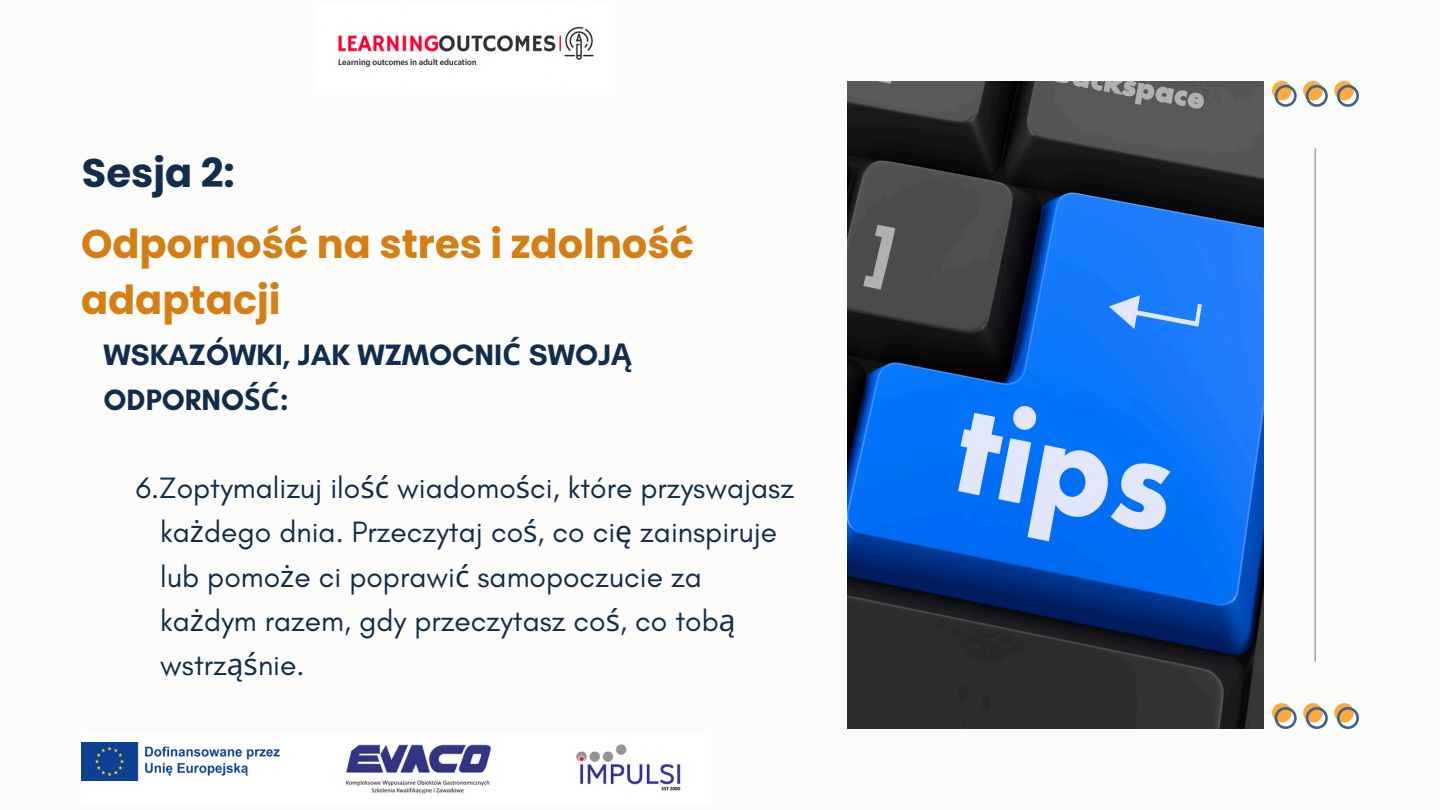
<style>
.page{position:relative;width:1440px;height:810px;background:#fcfcfa}
.page>*{position:absolute;margin:0;border:0;box-sizing:border-box;transform-origin:0 0}
.t1{font:700 40px/55.5px "Poppins";color:#d47e13}
.t2{font:700 40px "Poppins";color:#112d4b}
.t3{font:30px "Glacial Indifference";color:#112d4b}
.t4{font:700 30px/44.2px "Glacial Indifference";color:#112d4b}
.s1{font-family:"Noto Sans"}
</style>
<div class="page">
<img style="left:848px;top:81px;width:415px;height:648px">
<svg style="left:1272px;top:703px;width:25px;height:26px"></svg>
<svg style="left:1303px;top:703px;width:25px;height:26px"></svg>
<svg style="left:1334px;top:703px;width:25px;height:26px"></svg>
<svg style="left:1272px;top:81px;width:25px;height:25px"></svg>
<svg style="left:1303px;top:81px;width:25px;height:25px"></svg>
<svg style="left:1334px;top:81px;width:25px;height:25px"></svg>
<hr style="left:1315px;top:148px;width:1px;height:514px;background:#767d84">
<img style="left:338px;top:26px;width:256px;height:41px">
<div style="left:81px;top:734px;width:629px;height:70px;background:#fff"></div>
<img style="left:345px;top:744px;width:146px;height:50px">
<img style="left:576px;top:744px;width:105px;height:47px">
<img style="left:82px;top:743px;width:197px;height:37px">
<p class="t2" style="left:82px;top:145px;width:155px">Sesja 2:</p>
<p class="t1" style="left:81px;top:217px;width:614px">Odporność na stres i zdolność adaptacji</p>
<h1 class="t4" style="left:104px;top:333px;width:530px">WSKAZÓWKI, JAK WZMOCNI<span class="s1">Ć</span> SWOJ<span class="s1">Ą<br></span>ODPORNO<span class="s1">ŚĆ</span>:</h1>
<h1 class="t3" style="left:136px;top:470px;width:660px">6.Zoptymalizuj ilo<span class="s1">ść</span> wiadomo<span class="s1">ś</span>ci, które przyswajasz</h1>
<h2 class="t3" style="left:160px;top:514px;width:618px">ka<span class="s1">ż</span>dego dnia. Przeczytaj co<span class="s1">ś</span>, co ci<span class="s1">ę</span> zainspiruje</h2>
<p class="t3" style="left:160px;top:558px;width:543px">lub pomo<span class="s1">ż</span>e ci poprawi<span class="s1">ć</span> samopoczucie za</p>
<p class="t3" style="left:160px;top:602px;width:577px">ka<span class="s1">ż</span>dym razem, gdy przeczytasz co<span class="s1">ś</span>, co tob<span class="s1">ą</span></p>
<p class="t3" style="left:160px;top:647px;width:146px">wstrz<span class="s1">ąś</span>nie.</p>
</div>
